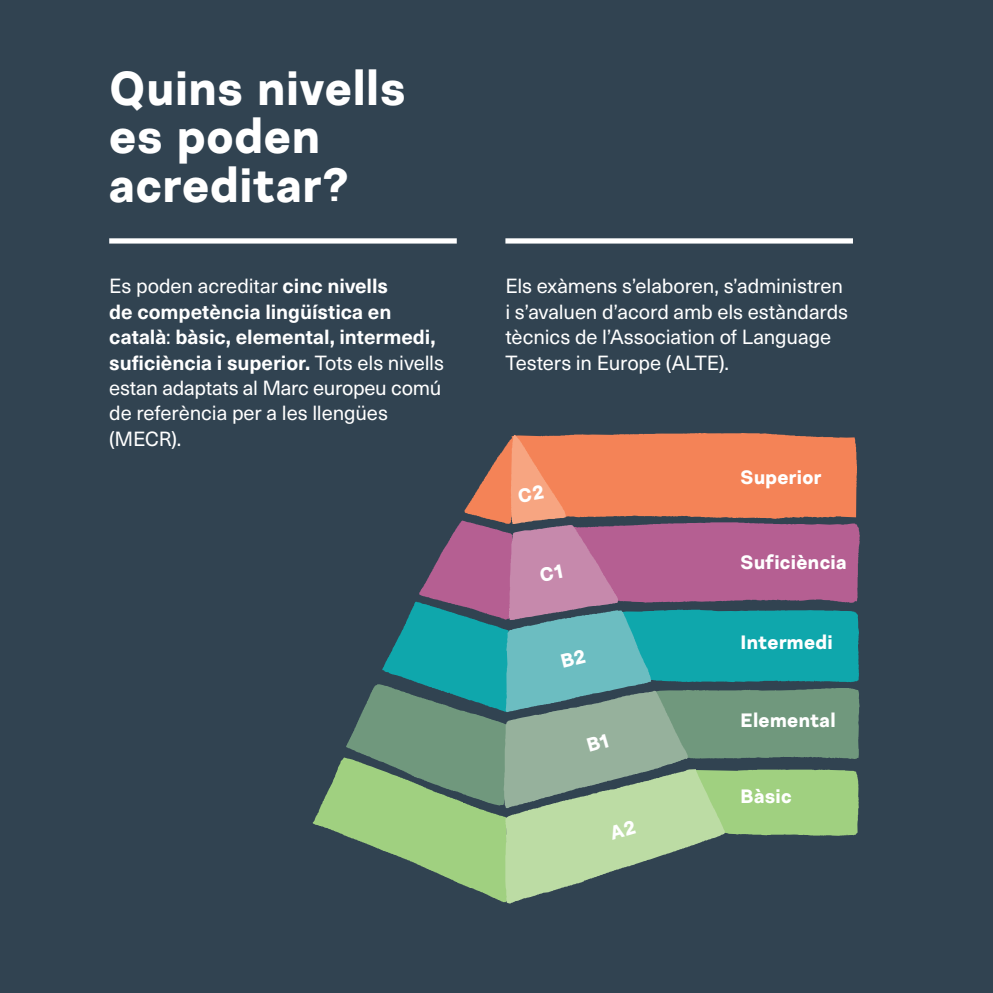
<style>
.page{position:relative;width:993px;height:993px;background:#fff}
.page>*{position:absolute;margin:0;border:0;box-sizing:border-box;transform-origin:0 0}
.t1{font:800 47.25px/48.1px "Nurom";letter-spacing:.015em;color:#fff}
.t2{font:20.12px/25.4px "Neue Haas Unica Pro";letter-spacing:-.005em;color:#fff}
.t3{font:800 19.25px "Nurom";letter-spacing:.02em;color:#fff}
.s1{font-weight:700}
</style>
<div class="page">
<div style="left:0;top:0;width:992px;height:992px;background:#314351"></div>
<div style="left:109px;top:238px;width:347px;height:5px;background:#fff"></div>
<div style="left:505px;top:238px;width:347px;height:5px;background:#fff"></div>
<svg style="left:312px;top:433px;width:547px;height:470px"></svg>
<h1 class="t1" style="left:109px;top:65px;width:298px">Quins nivells es poden acreditar?</h1>
<p class="t2" style="left:109px;top:274px;width:336px">Es poden acreditar <span class="s1">cinc nivells<br>de competència lingüística en català</span>: <span class="s1">bàsic, elemental, intermedi, suficiència i superior.</span> Tots els nivells estan adaptats al Marc europeu comú de referència per a les llengües (MECR).</p>
<p class="t2" style="left:505px;top:274px;width:344px">Els exàmens s’elaboren, s’administren i s’avaluen d’acord amb els estàndards tècnics de l’Association of Language Testers in Europe (ALTE).</p>
<p class="t3" style="left:740px;top:464px;width:82px">Superior</p>
<p class="t3" style="left:740px;top:550px;width:108px">Suficiència</p>
<p class="t3" style="left:740px;top:629px;width:94px">Intermedi</p>
<p class="t3" style="left:740px;top:708px;width:97px">Elemental</p>
<p class="t3" style="left:740px;top:783px;width:53px">Bàsic</p>
</div>
